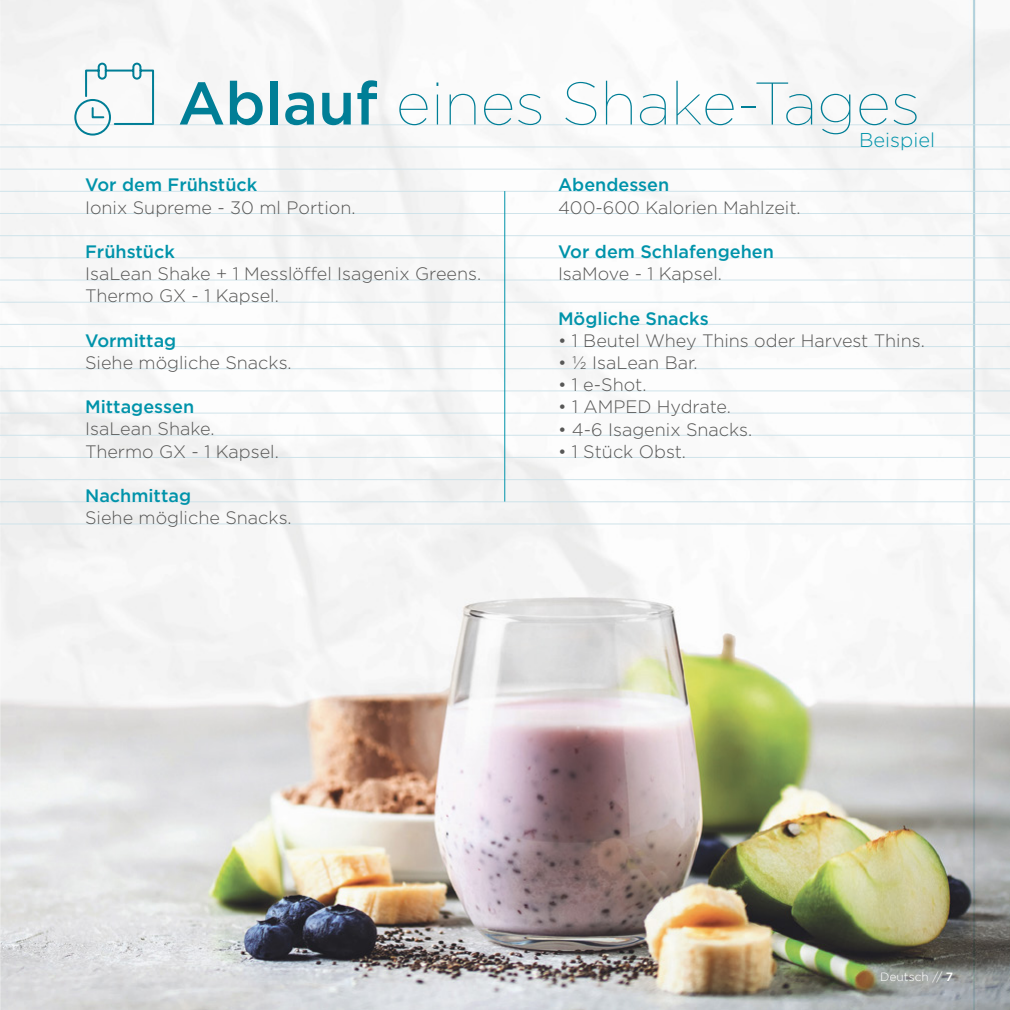
<style>
.page{position:relative;width:1010px;height:1010px;background:#fff}
.page>*{position:absolute;margin:0;border:0;box-sizing:border-box;transform-origin:0 0}
.t1{font:100 60px "Gotham";color:#007e96}
.t2{font:300 20px "Gotham";color:#0093aa}
.t3{font:300 18px/22.2px "Gotham";color:#575756}
.t4{font:500 18px "Gotham";color:#0093aa}
.t5{font:300 12px "Gotham";color:#fff}
.s1{font-weight:500}
</style>
<div class="page">
<img style="left:0;top:0;width:1009px;height:1009px">
<hr style="left:0;top:124px;width:1009px;height:1px;background:#cfe3ea">
<hr style="left:0;top:147px;width:1009px;height:1px;background:#cfe3ea">
<hr style="left:0;top:169px;width:1009px;height:1px;background:#cfe3ea">
<hr style="left:0;top:191px;width:1009px;height:1px;background:#cfe3ea">
<hr style="left:0;top:213px;width:1009px;height:1px;background:#cfe3ea">
<hr style="left:0;top:235px;width:1009px;height:1px;background:#cfe3ea">
<hr style="left:0;top:257px;width:1009px;height:1px;background:#cfe3ea">
<hr style="left:0;top:279px;width:1009px;height:1px;background:#cfe3ea">
<hr style="left:0;top:302px;width:1009px;height:1px;background:#cfe3ea">
<hr style="left:0;top:324px;width:1009px;height:1px;background:#cfe3ea">
<hr style="left:0;top:346px;width:1009px;height:1px;background:#cfe3ea">
<hr style="left:0;top:368px;width:1009px;height:1px;background:#cfe3ea">
<hr style="left:0;top:390px;width:1009px;height:1px;background:#cfe3ea">
<hr style="left:0;top:412px;width:1009px;height:1px;background:#cfe3ea">
<hr style="left:0;top:435px;width:1009px;height:1px;background:#cfe3ea">
<hr style="left:0;top:457px;width:1009px;height:1px;background:#cfe3ea">
<hr style="left:0;top:479px;width:1009px;height:1px;background:#cfe3ea">
<hr style="left:0;top:501px;width:1009px;height:1px;background:#cfe3ea">
<hr style="left:0;top:523px;width:1009px;height:1px;background:#cfe3ea">
<svg style="left:73px;top:62px;width:82px;height:74px"></svg>
<hr style="left:504px;top:191px;width:1px;height:310px;background:#0093aa">
<h1 class="t1" style="left:178px;top:66px;width:743px"><span class="s1">Ablauf</span> eines Shake-Tages</h1>
<p class="t2" style="left:858px;top:127px;width:77px">Beispiel</p>
<p class="t4" style="left:85px;top:173px;width:174px">Vor dem Frühstück</p>
<p class="t3" style="left:85px;top:195px;width:272px">Ionix Supreme - 30 ml Portion.</p>
<p class="t4" style="left:85px;top:240px;width:91px">Frühstück</p>
<p class="t3" style="left:85px;top:262px;width:397px">IsaLean Shake + 1 Messlöffel Isagenix Greens.<br>Thermo GX - 1 Kapsel.</p>
<p class="t4" style="left:85px;top:328px;width:93px">Vormittag</p>
<p class="t3" style="left:85px;top:351px;width:208px">Siehe mögliche Snacks.</p>
<p class="t4" style="left:85px;top:395px;width:110px">Mittagessen</p>
<p class="t3" style="left:85px;top:417px;width:195px">IsaLean Shake.<br>Thermo GX - 1 Kapsel.</p>
<p class="t4" style="left:85px;top:483px;width:107px">Nachmittag</p>
<p class="t3" style="left:85px;top:506px;width:208px">Siehe mögliche Snacks.</p>
<p class="t4" style="left:558px;top:173px;width:113px">Abendessen</p>
<p class="t3" style="left:558px;top:195px;width:244px">400-600 Kalorien Mahlzeit.</p>
<p class="t4" style="left:558px;top:240px;width:217px">Vor dem Schlafengehen</p>
<p class="t3" style="left:558px;top:262px;width:165px">IsaMove - 1 Kapsel.</p>
<p class="t4" style="left:558px;top:306px;width:152px">Mögliche Snacks</p>
<p class="t3" style="left:558px;top:328px;width:368px">• 1 Beutel Whey Thins oder Harvest Thins.</p>
<p class="t3" style="left:558px;top:351px;width:141px">• ½ IsaLean Bar.</p>
<p class="t3" style="left:558px;top:373px;width:90px">• 1 e-Shot.</p>
<p class="t3" style="left:558px;top:395px;width:174px">• 1 AMPED Hydrate.</p>
<p class="t3" style="left:558px;top:417px;width:196px">• 4-6 Isagenix Snacks.</p>
<p class="t3" style="left:558px;top:439px;width:129px">• 1 Stück Obst.</p>
<p class="t5" style="left:879px;top:969px;width:75px">Deutsch // <span class="s1">7</span></p>
</div>
